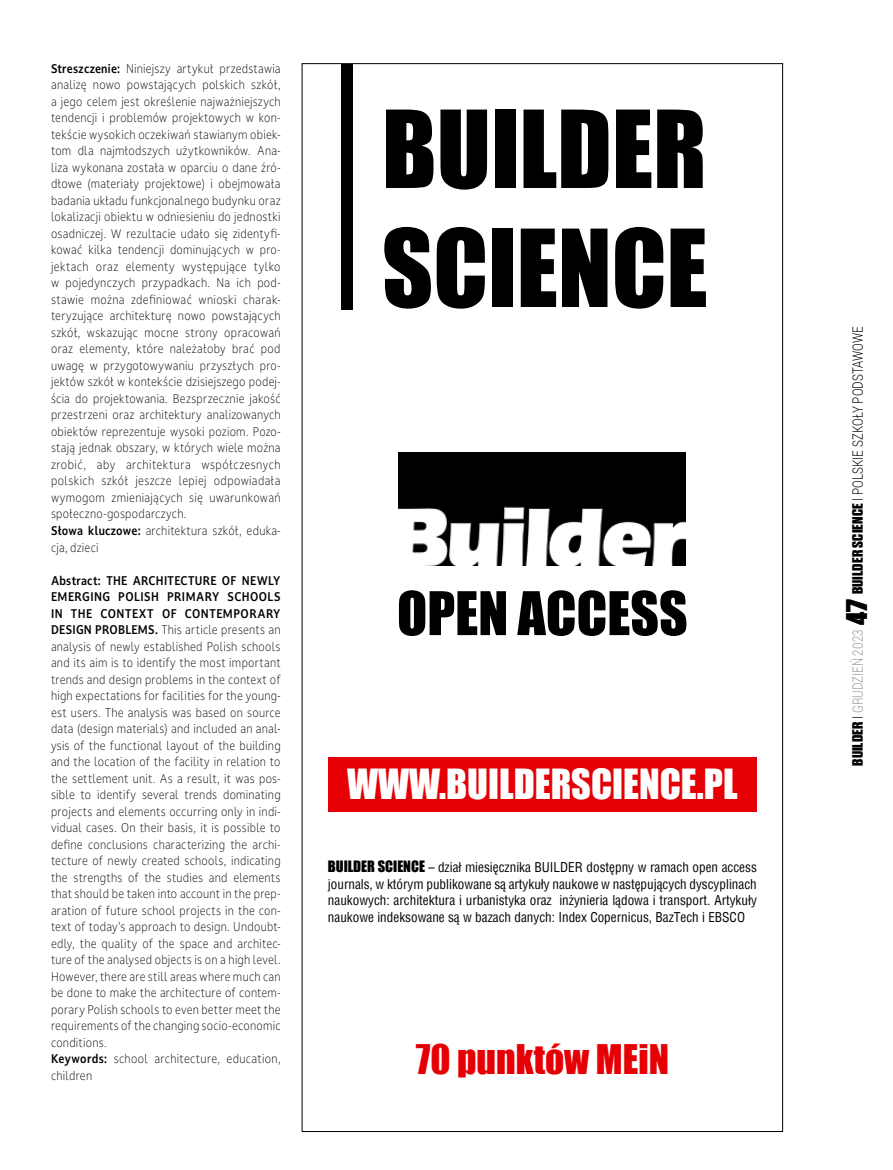
<style>
.page{position:relative;width:893px;height:1170px;background:#fff}
.page>*{position:absolute;margin:0;border:0;box-sizing:border-box;transform-origin:0 0}
.t1{font:99.15px/118.9px "Impact";color:#000}
.t2{font:55.5px "Impact";color:#000}
.t3{font:38.25px "Impact";color:#fff}
.t4{font:37.5px "Impact";color:#e60005}
.t5{font:300 14.25px "Roboto";letter-spacing:.005em;color:#000;scale:.8 1}
.t6{font:condensed 13.2px/16.8px "Helvetica";color:#000;text-align:justify}
.t7{font:300 12px/16.5px "Darkmode On CC";letter-spacing:.02em;color:#000;scale:.89 1}
.s1{font-weight:700}
.s2{font-family:"Impact";font-stretch:normal;font-size:14.4px}
.s3{font-size:12.45px}
.s4{font-family:"Dharma Gothic E";font-weight:700;font-stretch:expanded;font-size:15px}
.s5{color:#98989c}
.s6{font-family:"Dharma Gothic E";font-weight:800;font-size:30px}
</style>
<div class="page">
<div style="left:341px;top:64px;width:12px;height:245px;background:#000"></div>
<img style="left:398px;top:452px;width:288px;height:114px">
<div style="left:328px;top:756px;width:429px;height:55px;background:#e60005"></div>
<p class="t7" style="left:51px;top:60px;width:259px"><span class="s1">Streszczenie:</span> Niniejszy artykuł przedstawia analizę nowo powstających polskich szkół, a jego celem jest określenie najważniejszych tendencji i problemów projektowych w kon&shy;tekście wysokich oczekiwań stawianym obiek&shy;tom dla najmłodszych użytkowników. Ana&shy;liza wykonana została w oparciu o dane źró&shy;dłowe (materiały projektowe) i obejmowała badania układu funkcjonalnego budynku oraz lokalizacji obiektu w odniesieniu do jednostki osadniczej. W rezultacie udało się zidentyfi&shy;kować kilka tendencji dominujących w pro&shy;jektach oraz elementy występujące tylko w pojedynczych przypadkach. Na ich pod&shy;stawie można zdefiniować wnioski charak&shy;teryzujące architekturę nowo powstających szkół, wskazując mocne strony opracowań oraz elementy, które należałoby brać pod uwagę w przygotowywaniu przyszłych pro&shy;jektów szkół w kontekście dzisiejszego podej&shy;ścia do projektowania. Bezsprzecznie jakość przestrzeni oraz architektury analizowanych obiektów reprezentuje wysoki poziom. Pozo&shy;stają jednak obszary, w których wiele można zrobić, aby architektura współczesnych polskich szkół jeszcze lepiej odpowiadała wymogom zmieniających się uwarunkowań społeczno-gospodarczych.<br><span class="s1">Słowa kluczowe:</span> architektura szkół, eduka&shy;cja, dzieci</p>
<p class="t7" style="left:51px;top:571px;width:259px"><span class="s1">Abstract: THE ARCHITECTURE OF NEWLY EMERGING POLISH PRIMARY SCHOOLS IN THE CONTEXT OF CONTEMPORARY DESIGN PROBLEMS.</span> This article presents an analysis of newly established Polish schools and its aim is to identify the most important trends and design problems in the context of high expectations for facilities for the young&shy;est users. The analysis was based on source data (design materials) and included an anal&shy;ysis of the functional layout of the building and the location of the facility in relation to the settlement unit. As a result, it was pos&shy;sible to identify several trends dominating projects and elements occurring only in indi&shy;vidual cases. On their basis, it is possible to define conclusions characterizing the archi&shy;tecture of newly created schools, indicating the strengths of the studies and elements that should be taken into account in the prep&shy;aration of future school projects in the con&shy;text of today's approach to design. Undoubt&shy;edly, the quality of the space and architec&shy;ture of the analysed objects is on a high level.<br>However, there are still areas where much can be done to make the architecture of contem&shy;porary Polish schools to even better meet the requirements of the changing socio-economic conditions.<br><span class="s1">Keywords:</span> school architecture, education, children</p>
<h1 class="t1" style="left:382px;top:87px;width:327px">BUILDER<br>SCIENCE</h1>
<h2 class="t2" style="left:397px;top:570px;width:292px">OPEN ACCESS</h2>
<h3 class="t3" style="left:347px;top:754px;width:392px">WWW.BUILDERSCIENCE.PL</h3>
<p class="t6" style="left:328px;top:858px;width:430px"><span class="s2">BUILDER SCIENCE</span> <span class="s3">–</span> dział miesięcznika BUILDER dostępny w ramach open access journals, w którym publikowane są artykuły naukowe w następujących dyscyplinach naukowych: architektura i urbanistyka oraz inżynieria lądowa i transport. Artykuły naukowe indeksowane są w bazach danych: Index Copernicus, BazTech i EBSCO</p>
<h3 class="t4" style="left:416px;top:1029px;width:255px">70 punktów MEiN</h3>
<p class="t5" style="left:848px;top:765px;width:550px;rotate:-90deg"><span class="s4">BUILDER</span> I <span class="s5">GRUDZIEŃ 2023</span> <span class="s6">47</span> <span class="s4">BUILDER SCIENCE</span> I POLSKIE SZKOŁY PODSTAWOWE</p>
</div>
